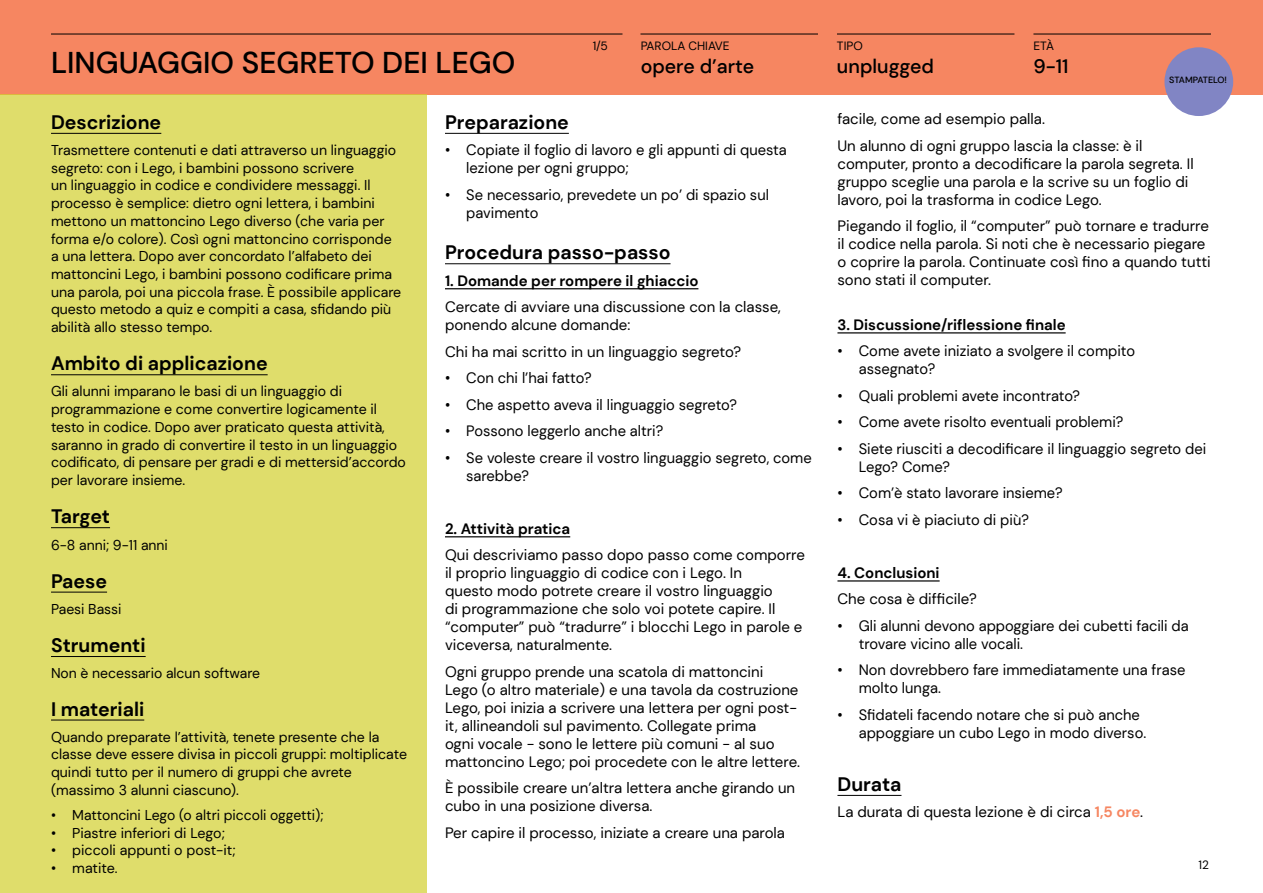
<style>
.page{position:relative;width:1263px;height:893px;background:#fff}
.page>*{position:absolute;margin:0;border:0;box-sizing:border-box;transform-origin:0 0}
.t1{font:500 30px "DM Sans";color:#000}
.t2{font:700 19.5px "DM Sans";color:#000}
.t3{font:500 19.5px "DM Sans";color:#000}
.t4{font:15px/18px "DM Sans";color:#000}
.t5{font:700 15px "DM Sans";color:#000}
.t6{font:14.25px/17.7px "DM Sans";color:#000}
.t7{font:12px "DM Sans";color:#000}
.t8{font:500 9px "DM Sans";letter-spacing:-.015em;color:#000}
.s1{font-weight:700;color:#f68661}
</style>
<div class="page">
<div style="left:0;top:0;width:1263px;height:95px;background:#f68661"></div>
<div style="left:0;top:95px;width:426px;height:798px;background:#dfdd6b"></div>
<hr style="left:51px;top:34px;width:571px;height:1px;background:#000">
<hr style="left:640px;top:34px;width:178px;height:1px;background:#000">
<hr style="left:837px;top:34px;width:177px;height:1px;background:#000">
<hr style="left:1033px;top:34px;width:178px;height:1px;background:#000">
<hr style="left:445px;top:133px;width:124px;height:1px;background:#000">
<hr style="left:445px;top:263px;width:225px;height:1px;background:#000">
<hr style="left:445px;top:288px;width:253px;height:1px;background:#000">
<hr style="left:445px;top:536px;width:125px;height:1px;background:#000">
<hr style="left:837px;top:332px;width:229px;height:1px;background:#000">
<hr style="left:837px;top:580px;width:103px;height:2px;background:#000">
<hr style="left:837px;top:795px;width:64px;height:1px;background:#000">
<hr style="left:51px;top:133px;width:110px;height:1px;background:#000">
<hr style="left:51px;top:374px;width:217px;height:1px;background:#000">
<hr style="left:51px;top:527px;width:59px;height:1px;background:#000">
<hr style="left:51px;top:592px;width:56px;height:1px;background:#000">
<hr style="left:51px;top:656px;width:95px;height:1px;background:#000">
<hr style="left:51px;top:719px;width:93px;height:1px;background:#000">
<div style="left:1164px;top:47px;width:69px;height:69px;background:#8185c4;border-radius:50%"></div>
<p class="t7" style="left:593px;top:38px;width:17px">1/5</p>
<p class="t7" style="left:641px;top:38px;width:90px">PAROLA CHIAVE</p>
<h1 class="t1" style="left:51px;top:44px;width:466px">LINGUAGGIO SEGRETO DEI LEGO</h1>
<h2 class="t3" style="left:641px;top:54px;width:115px">opere d’arte</h2>
<h2 class="t2" style="left:51px;top:110px;width:112px">Descrizione</h2>
<p class="t6" style="left:51px;top:141px;width:352px">Trasmettere contenuti e dati attraverso un linguaggio segreto: con i Lego, i bambini possono scrivere<br>un linguaggio in codice e condividere messaggi. Il processo è semplice: dietro ogni lettera, i bambini mettono un mattoncino Lego diverso (che varia per forma e/o colore). Così ogni mattoncino corrisponde a una lettera. Dopo aver concordato l’alfabeto dei mattoncini Lego, i bambini possono codificare prima una parola, poi una piccola frase. È possibile applicare questo metodo a quiz e compiti a casa, sfidando più abilità allo stesso tempo.</p>
<h2 class="t2" style="left:51px;top:351px;width:218px">Ambito di applicazione</h2>
<p class="t6" style="left:51px;top:383px;width:356px">Gli alunni imparano le basi di un linguaggio di programmazione e come convertire logicamente il testo in codice. Dopo aver praticato questa attività, saranno in grado di convertire il testo in un linguaggio codificato, di pensare per gradi e di mettersid’accordo per lavorare insieme.</p>
<h2 class="t2" style="left:51px;top:504px;width:61px">Target</h2>
<p class="t6" style="left:51px;top:536px;width:118px">6-8 anni; 9-11 anni</p>
<h2 class="t2" style="left:51px;top:569px;width:58px">Paese</h2>
<p class="t6" style="left:51px;top:600px;width:72px">Paesi Bassi</p>
<h2 class="t2" style="left:51px;top:633px;width:96px">Strumenti</h2>
<p class="t6" style="left:51px;top:664px;width:211px">Non è necessario alcun software</p>
<h2 class="t2" style="left:51px;top:696px;width:95px">I materiali</h2>
<p class="t6" style="left:51px;top:728px;width:357px">Quando preparate l’attività, tenete presente che la classe deve essere divisa in piccoli gruppi: moltiplicate quindi tutto per il numero di gruppi che avrete (massimo 3 alunni ciascuno).</p>
<p class="t6" style="left:51px;top:806px;width:274px">• Mattoncini Lego (o altri piccoli oggetti);</p>
<p class="t6" style="left:51px;top:824px;width:175px">• Piastre inferiori di Lego;</p>
<p class="t6" style="left:51px;top:841px;width:186px">• piccoli appunti o post-it;</p>
<p class="t6" style="left:51px;top:859px;width:68px">• matite.</p>
<h2 class="t2" style="left:445px;top:110px;width:125px">Preparazione</h2>
<p class="t4" style="left:466px;top:141px;width:322px;text-indent:-21px">• Copiate il foglio di lavoro e gli appunti di questa lezione per ogni gruppo;</p>
<p class="t4" style="left:466px;top:186px;width:304px;text-indent:-21px">• Se necessario, prevedete un po’ di spazio sul pavimento</p>
<h2 class="t2" style="left:445px;top:240px;width:227px">Procedura passo-passo</h2>
<p class="t5" style="left:445px;top:271px;width:255px">1. Domande per rompere il ghiaccio</p>
<p class="t4" style="left:445px;top:298px;width:337px">Cercate di avviare una discussione con la classe, ponendo alcune domande:</p>
<p class="t4" style="left:445px;top:342px;width:298px">Chi ha mai scritto in un linguaggio segreto?</p>
<p class="t4" style="left:445px;top:369px;width:148px">• Con chi l’hai fatto?</p>
<p class="t4" style="left:445px;top:395px;width:294px">• Che aspetto aveva il linguaggio segreto?</p>
<p class="t4" style="left:445px;top:422px;width:220px">• Possono leggerlo anche altri?</p>
<p class="t4" style="left:466px;top:448px;width:347px;text-indent:-21px">• Se voleste creare il vostro linguaggio segreto, come sarebbe?</p>
<p class="t5" style="left:445px;top:519px;width:127px">2. Attività pratica</p>
<p class="t4" style="left:445px;top:546px;width:361px">Qui descriviamo passo dopo passo come comporre il proprio linguaggio di codice con i Lego. In<br>questo modo potrete creare il vostro linguaggio<br>di programmazione che solo voi potete capire. Il “computer” può “tradurre” i blocchi Lego in parole e viceversa, naturalmente.</p>
<p class="t4" style="left:445px;top:662px;width:357px">Ogni gruppo prende una scatola di mattoncini<br>Lego (o altro materiale) e una tavola da costruzione Lego, poi inizia a scrivere una lettera per ogni post&shy;it, allineandoli sul pavimento. Collegate prima<br>ogni vocale - sono le lettere più comuni - al suo mattoncino Lego; poi procedete con le altre lettere.</p>
<p class="t4" style="left:445px;top:779px;width:352px">È possibile creare un’altra lettera anche girando un cubo in una posizione diversa.</p>
<p class="t4" style="left:445px;top:824px;width:342px">Per capire il processo, iniziate a creare una parola</p>
<p class="t7" style="left:837px;top:38px;width:27px">TIPO</p>
<h2 class="t3" style="left:837px;top:54px;width:99px">unplugged</h2>
<p class="t7" style="left:1033px;top:38px;width:22px">ETÀ</p>
<h2 class="t3" style="left:1033px;top:54px;width:37px">9-11</h2>
<p class="t8" style="left:1169px;top:74px;width:59px">STAMPATELO!</p>
<p class="t4" style="left:837px;top:106px;width:306px;line-height:26.5px">facile, come ad esempio palla.<br>Un alunno di ogni gruppo lascia la classe: è il</p>
<p class="t4" style="left:837px;top:155px;width:358px">computer, pronto a decodificare la parola segreta. Il gruppo sceglie una parola e la scrive su un foglio di lavoro, poi la trasforma in codice Lego.</p>
<p class="t4" style="left:837px;top:217px;width:375px">Piegando il foglio, il “computer” può tornare e tradurre il codice nella parola. Si noti che è necessario piegare o coprire la parola. Continuate così fino a quando tutti sono stati il computer.</p>
<p class="t5" style="left:837px;top:315px;width:230px">3. Discussione/riflessione finale</p>
<p class="t4" style="left:859px;top:342px;width:278px;text-indent:-21px">• Come avete iniziato a svolgere il compito assegnato?</p>
<p class="t4" style="left:837px;top:387px;width:244px">• Quali problemi avete incontrato?</p>
<p class="t4" style="left:837px;top:413px;width:287px">• Come avete risolto eventuali problemi?</p>
<p class="t4" style="left:859px;top:440px;width:349px;text-indent:-21px">• Siete riusciti a decodificare il linguaggio segreto dei<br>Lego? Come?</p>
<p class="t4" style="left:837px;top:484px;width:227px">• Com’è stato lavorare insieme?</p>
<p class="t4" style="left:837px;top:511px;width:193px">• Cosa vi è piaciuto di più?</p>
<p class="t5" style="left:837px;top:563px;width:104px">4. Conclusioni</p>
<p class="t4" style="left:837px;top:590px;width:141px">Che cosa è difficile?</p>
<p class="t4" style="left:859px;top:617px;width:332px;text-indent:-21px">• Gli alunni devono appoggiare dei cubetti facili da trovare vicino alle vocali.</p>
<p class="t4" style="left:859px;top:661px;width:328px;text-indent:-21px">• Non dovrebbero fare immediatamente una frase molto lunga.</p>
<p class="t4" style="left:859px;top:706px;width:289px;text-indent:-21px">• Sfidateli facendo notare che si può anche appoggiare un cubo Lego in modo diverso.</p>
<h2 class="t2" style="left:837px;top:772px;width:66px">Durata</h2>
<p class="t4" style="left:837px;top:803px;width:307px">La durata di questa lezione è di circa <span class="s1">1,5 ore</span>.</p>
<p class="t7" style="left:1198px;top:857px;width:12px">12</p>
</div>
